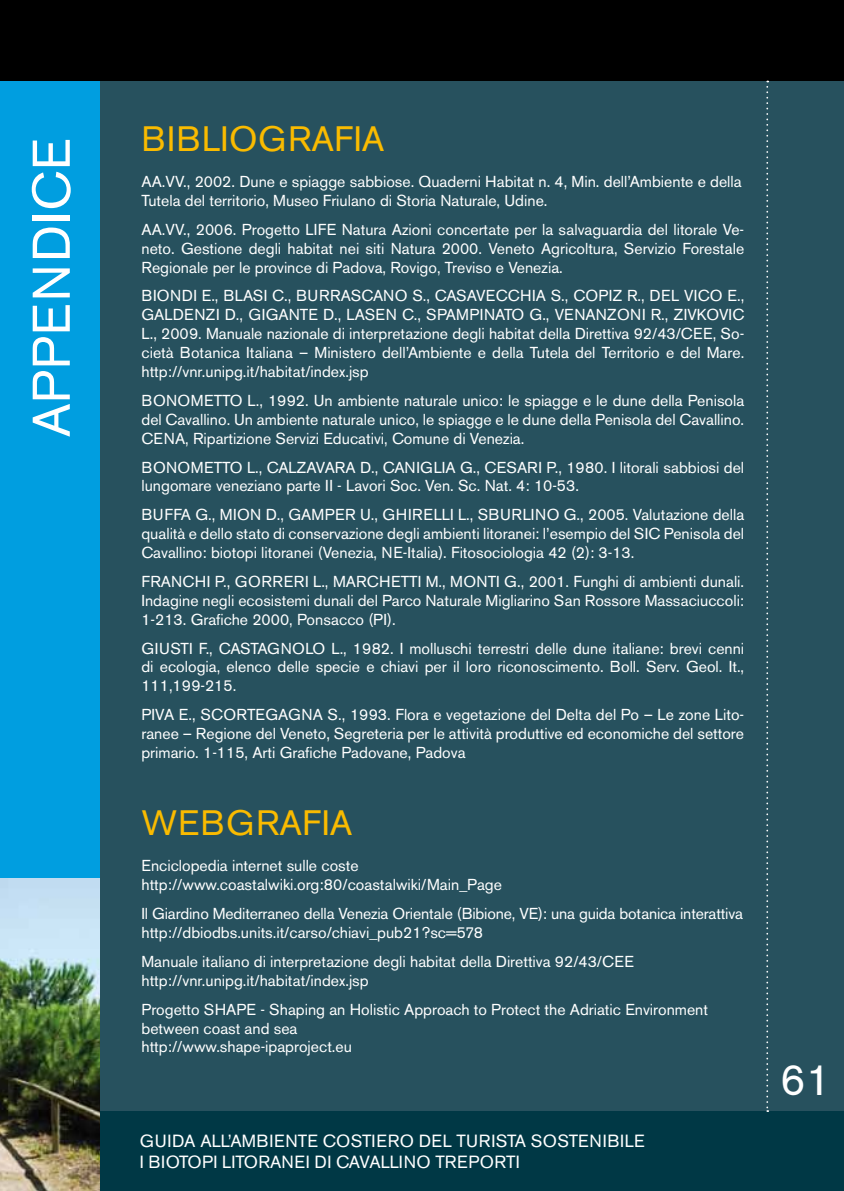
<style>
.page{position:relative;width:844px;height:1191px;background:#fff}
.page>*{position:absolute;margin:0;border:0;box-sizing:border-box;transform-origin:0 0}
.t1{font:52.5px "Akzidenz Grotesk BE";letter-spacing:.02em;color:#fff}
.t2{font:43.75px "Akzidenz Grotesk BE";color:#fff}
.t3{font:35px "Akzidenz Grotesk BE";letter-spacing:.02em;color:#fabb00}
.t4{font:17.5px "Akzidenz Grotesk BE";letter-spacing:.02em;color:#fff}
.t5{font:15.75px/18.9px "Akzidenz Grotesk BE";color:#fff;text-align:justify}
.t6{font:15.75px "Akzidenz Grotesk BE";letter-spacing:.02em;color:#fff}
.t7{font:15.75px "Akzidenz Grotesk BE";letter-spacing:-.02em;color:#fff}
</style>
<div class="page">
<div style="left:0;top:0;width:843px;height:1191px;background:#27515e"></div>
<div style="left:0;top:0;width:843px;height:81px;background:#000"></div>
<div style="left:0;top:1112px;width:843px;height:79px;background:#003845"></div>
<div style="left:0;top:81px;width:99px;height:1029px;background:#009ee0"></div>
<img style="left:0;top:878px;width:99px;height:313px">
<svg style="left:766px;top:81px;width:2px;height:1031px"></svg>
<h1 class="t1" style="left:20px;top:437px;width:300px;rotate:-90deg">APPENDICE</h1>
<h3 class="t3" style="left:141px;top:118px;width:244px">BIBLIOG RAFIA</h3>
<p class="t5" style="left:141px;top:172px;width:601px">AA.VV., 2002. Dune e spiagge sabbiose. Quaderni Habitat n. 4, Min. dell’Ambiente e della<br>Tutela del territorio, Museo Friulano di Storia Naturale, Udine.</p>
<p class="t5" style="left:141px;top:220px;width:604px">AA.VV., 2006. Progetto LIFE Natura Azioni concertate per la salvaguardia del litorale Ve&shy;neto. Gestione degli habitat nei siti Natura 2000. Veneto Agricoltura, Servizio Forestale Regionale per le province di Padova, Rovigo, Treviso e Venezia.</p>
<p class="t5" style="left:141px;top:286px;width:28px">BIOND</p>
<p class="t5" style="left:141px;top:286px;width:604px;text-indent:52px">I E., BLASI C., BURRASCANO S., CASAVECCHIA S., COPIZ R., DEL VICO E., GALD ENZI D., GIGANTE D., LASEN C., SPAM PINATO G., VENANZON I R., ZIVKOVIC L., 2009. Manuale nazionale di interpretazione degli habitat della Direttiva 92/43/CEE, So&shy;cietà Botanica Italiana – Ministero dell’Ambiente e della Tutela del Territorio e del Mare. http://vnr.unipg.it/habitat/index.jsp</p>
<p class="t5" style="left:141px;top:391px;width:25px">BONOM</p>
<p class="t5" style="left:141px;top:391px;width:604px;text-indent:63px">ETTO L., 1992. Un ambiente naturale unico: le spiagge e le dune della Penisola del Cavallino. Un ambiente naturale unico, le spiagge e le dune della Penisola del Cavallino.<br>CENA, Ripartizione Servizi Educativi, Comune di Venezia.</p>
<p class="t5" style="left:141px;top:457px;width:25px">BONOM</p>
<p class="t5" style="left:141px;top:457px;width:604px;text-indent:63px">ETTO L., CALZAVARA D., CAN IGLIA G., CESARI P., 1980. I litorali sabbiosi del lungomare veneziano parte II - Lavori Soc. Ven. Sc. Nat. 4: 10-53.</p>
<p class="t5" style="left:141px;top:505px;width:604px">BUFFA G., M ION D., GAM PER U., GHIRELLI L., SBURLINO G., 2005. Valutazione della qualità e dello stato di conservazione degli ambienti litoranei: l’esempio del SIC Penisola del Cavallino: biotopi litoranei (Venezia, N E-Italia). Fitosociologia 42 (2): 3-13.</p>
<p class="t6" style="left:141px;top:572px;width:322px">FRAN CHI P., GO RRERI L., MARCHETTI M., MON</p>
<p class="t5" style="left:141px;top:572px;width:604px;text-indent:346px">TI G., 2001. Funghi di ambienti dunali.<br>Indagine negli ecosistemi dunali del Parco Naturale Migliarino San Rossore Massaciuccoli:<br>1-213. Grafiche 2000, Ponsacco (PI).</p>
<p class="t7" style="left:141px;top:638px;width:139px">G IUSTI F., CASTAGNOLO</p>
<p class="t5" style="left:141px;top:638px;width:604px;text-indent:190px">L., 1982. I molluschi terrestri delle dune italiane: brevi cenni di ecologia, elenco delle specie e chiavi per il loro riconoscimento. Boll. Serv. Geol. It., 111,199-215.</p>
<p class="t5" style="left:141px;top:705px;width:19px">Piva</p>
<p class="t5" style="left:179px;top:705px;width:68px">E., Scorte</p>
<p class="t5" style="left:141px;top:705px;width:604px;text-indent:124px">gagna S., 1993. Flora e vegetazione del Delta del Po – Le zone Lito&shy;ranee – Regione del Veneto, Segreteria per le attività produttive ed economiche del settore primario. 1-115, Arti Grafiche Padovane, Padova</p>
<h3 class="t3" style="left:141px;top:802px;width:212px">WEBGRAFIA</h3>
<p class="t5" style="left:141px;top:856px;width:362px">Enciclopedia internet sulle coste http://www.coastalwiki.org:80/coastalwiki/Main_Page</p>
<p class="t5" style="left:141px;top:904px;width:602px">Il Giardino Mediterraneo della Venezia Orientale (Bibione, VE): una guida botanica interattiva http://dbiodbs.units.it/carso/chiavi_pub21?sc=578</p>
<p class="t5" style="left:141px;top:952px;width:494px">Manuale italiano di interpretazione degli habitat della Direttiva 92/43/CEE http://vnr.unipg.it/habitat/index.jsp</p>
<p class="t5" style="left:141px;top:999px;width:568px;text-align:left">Progetto SHAPE - Shaping an Holistic Approach to Protect the Adriatic Environment between coast and sea<br>http://www.shape-ipaproject.eu</p>
<p class="t4" style="left:140px;top:1130px;width:328px">GUIDA ALL’aM BIENTE COSTIERO del turista</p>
<p class="t4" style="left:530px;top:1130px;width:38px">soste</p>
<p class="t4" style="left:589px;top:1130px;width:55px">nibile</p>
<p class="t4" style="left:140px;top:1151px;width:317px">I bi otopi litoranei di Cavalli no Trep</p>
<p class="t4" style="left:480px;top:1151px;width:24px">orti</p>
<h2 class="t2" style="left:780px;top:1054px;width:53px">61</h2>
</div>
